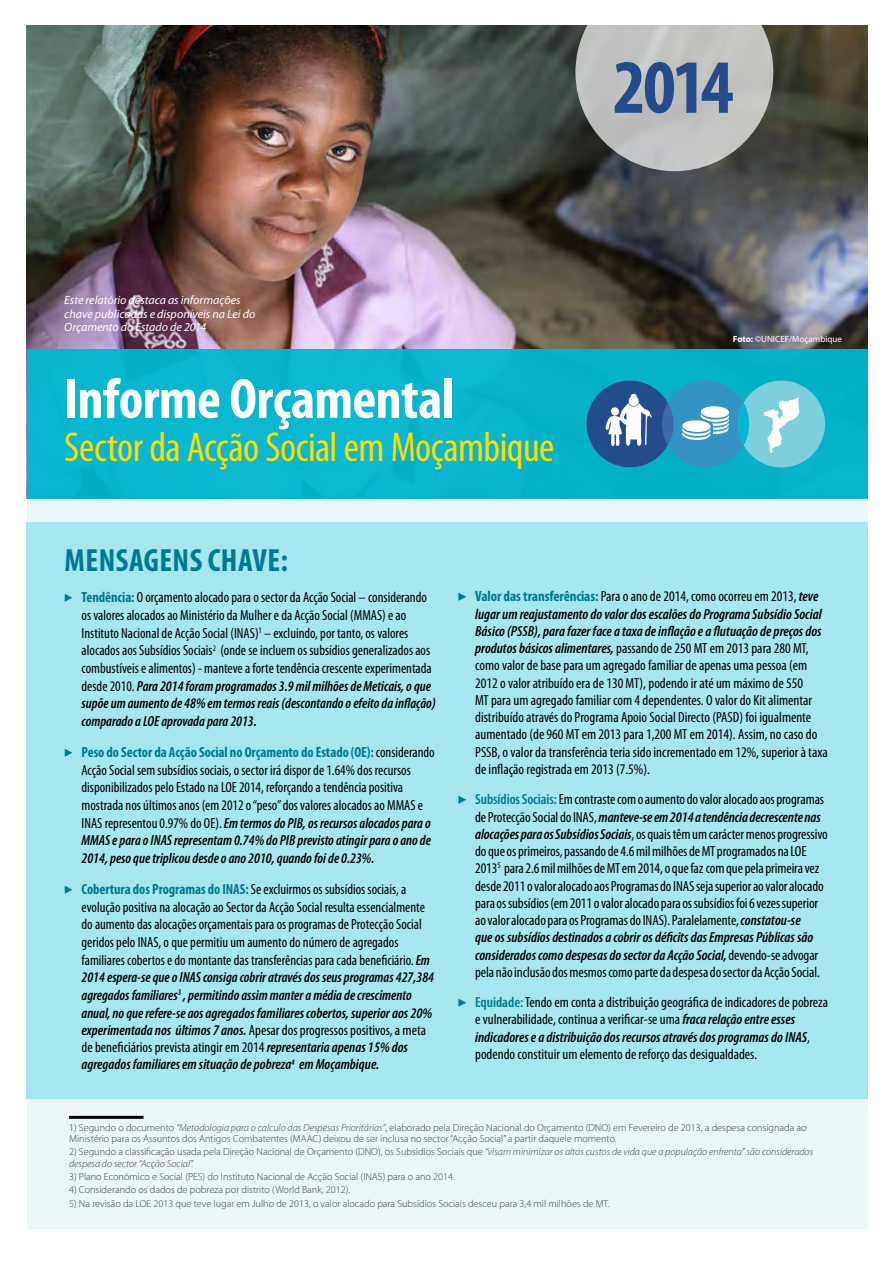
<style>
.page{position:relative;width:893px;height:1263px;background:#fff}
.page>*{position:absolute;margin:0;border:0;box-sizing:border-box;transform-origin:0 0}
.t1{font:700 condensed 57px "Myriad Pro";letter-spacing:-.01em;color:#fff}
.t2{font:condensed 42px "Myriad Pro";letter-spacing:-.015em;color:#fd0}
.t3{font:700 condensed 32.25px "Myriad Pro";letter-spacing:.015em;color:#007a90}
.t4{font:condensed 14.7px/17.2px "Myriad Pro";color:#000}
.t5{font:italic 12px/13.5px "Myriad Pro";color:#fff}
.t6{font:300 10.2px/11.2px "Myriad Pro";color:#414042}
.t7{font:italic 300 10.2px/11.2px "Myriad Pro";color:#414042}
.t8{font:9px "Myriad Pro";color:#fff}
.s1{font-weight:700}
.s2{font-family:"Source Sans Pro";font-weight:700;font-stretch:normal;color:#007a90}
.s3{font-weight:700;color:#007a90}
.s4{font-weight:600;font-style:italic}
.s5{font-weight:600;color:#007a90}
.s6{font-style:italic}
.s7{font-style:normal}
</style>
<div class="page">
<img style="left:27px;top:26px;width:840px;height:323px">
<div style="left:27px;top:499px;width:840px;height:730px;background:#eaf6f7"></div>
<div style="left:26px;top:522px;width:841px;height:577px;background:#a6e6ee"></div>
<div style="left:27px;top:349px;width:840px;height:150px;background:#09b6ce"></div>
<svg style="left:575px;top:25px;width:198px;height:146px;background:#9aa0a4"></svg>
<hr style="left:69px;top:1116px;width:75px;height:3px;background:#000">
<div style="left:662px;top:381px;width:87px;height:86px;background:#3493c4;border-radius:50%"></div>
<div style="left:738px;top:381px;width:87px;height:86px;background:#7dcfde;border-radius:50%"></div>
<svg style="left:738px;top:403px;width:11px;height:42px"></svg>
<svg style="left:763px;top:397px;width:37px;height:56px"></svg>
<svg style="left:586px;top:380px;width:144px;height:88px"></svg>
<p class="t5" style="left:64px;top:293px;width:193px">Este relatório destaca as informações chave publicadas e disponíveis na Lei do<br>Orçamento do Estado de 2014</p>
<h1 class="t1" style="left:64px;top:363px;width:392px">Informe Orçamental</h1>
<h2 class="t2" style="left:64px;top:422px;width:492px">Sector da Acção Social em Moçambique</h2>
<h3 class="t3" style="left:65px;top:540px;width:225px">MENSAGENS CHAVE:</h3>
<p class="t8" style="left:733px;top:334px;width:111px"><span class="s1">Foto:</span> ©UNICEF/Moçambique</p>
<p class="t4" style="left:82px;top:588px;width:356px;line-height:17.7px;text-indent:-17px"><span class="s2">▶</span> <span class="s3">Tendência:</span> O orçamento alocado para o sector da Acção Social – considerando os valores alocados ao Ministério da Mulher e da Acção Social (MMAS) e ao Instituto Nacional de Acção Social (INAS)<sup>1</sup> – excluindo, por tanto, os valores alocados aos Subsídios Sociais<sup>2</sup> (onde se incluem os subsídios generalizados aos combustíveis e alimentos) - manteve a forte tendência crescente experimentada desde 2010. <span class="s4">Para 2014 foram programados 3.9 mil milhões de Meticais, o que supõe um aumento de 48% em termos reais (descontando o efeito da inflação) comparado a LOE aprovada para 2013.</span></p>
<p class="t4" style="left:82px;top:743px;width:355px;line-height:17.7px;text-indent:-17px"><span class="s2">▶</span> <span class="s3">Peso do Sector da Acção Social no Orçamento do Estado (OE):</span> considerando Acção Social sem subsídios sociais, o sector irá dispor de 1.64% dos recursos disponibilizados pelo Estado na LOE 2014, reforçando a tendência positiva mostrada nos últimos anos (em 2012 o “peso” dos valores alocados ao MMAS e INAS representou 0.97% do OE).<span class="s4">Em termos do PIB, os recursos alocados para o MMAS e para o INAS representam 0.74% do PIB previsto atingir para o ano de 2014, peso que triplicou desde o ano 2010, quando foi de 0.23%.</span></p>
<p class="t4" style="left:82px;top:880px;width:354px;text-indent:-17px"><span class="s2">▶</span> <span class="s3">Cobertura dos Programas do INAS:</span>Se excluirmos os subsídios sociais, a evolução positiva na alocação ao Sector da Acção Social resulta essencialmente do aumento das alocações orçamentais para os programas de Protecção Social geridos pelo INAS, o que permitiu um aumento do número de agregados familiares cobertos e do montante das transferências para cada beneficiário. <span class="s4">Em 2014 espera-se que o INAS consiga cobrir através dos seus programas 427,384 agregados familiares</span><sup>3</sup> <span class="s4">, permitindo assim manter a média de crescimento anual, no que refere-se aos agregados familiares cobertos, superior aos 20% experimentada nos últimos 7 anos.</span> Apesar dos progressos positivos, a meta de beneficiários prevista atingir em 2014 <span class="s4">representaria apenas 15% dos agregados familiares em situação de pobreza</span><sup>4</sup> <span class="s4">em Moçambique.</span></p>
<p class="t4" style="left:475px;top:588px;width:354px;text-indent:-17px"><span class="s2">▶</span> <span class="s3">Valor das transferências:</span> Para o ano de 2014, como ocorreu em 2013, <span class="s4">teve lugar um reajustamento do valor dos escalões do Programa Subsídio Social Básico (PSSB), para fazer face a taxa de inflação e a flutuação de preços dos produtos básicos alimentares,</span> passando de 250 MT em 2013 para 280 MT, como valor de base para um agregado familiar de apenas uma pessoa (em 2012 o valor atribuído era de 130 MT), podendo ir até um máximo de 550<br>MT para um agregado familiar com 4 dependentes. O valor do Kit alimentar distribuído através do Programa Apoio Social Directo (PASD) foi igualmente aumentado (de 960 MT em 2013 para 1,200 MT em 2014). Assim, no caso do PSSB, o valor da transferência teria sido incrementado em 12%, superior à taxa de inflação registrada em 2013 (7.5%).</p>
<p class="t4" style="left:475px;top:791px;width:354px;text-indent:-17px"><span class="s2">▶</span> <span class="s5">Subsídios Sociais:</span> Em contraste com o aumento do valor alocado aos programas de Protecção Social do INAS, <span class="s4">manteve-se em 2014 a tendência decrescente nas alocações para os Subsídios Sociais</span>, os quais têm um carácter menos progressivo do que os primeiros, passando de 4.6 mil milhões de MT programados na LOE 2013<sup>5</sup> para 2.6 mil milhões de MT em 2014, o que faz com que pela primeira vez desde 2011 o valor alocado aos Programas do INAS seja superior ao valor alocado para os subsídios (em 2011 o valor alocado para os subsídios foi 6 vezes superior ao valor alocado para os Programas do INAS). Paralelamente, <span class="s4">constatou-se<br>que os subsídios destinados a cobrir os déficits das Empresas Públicas são considerados como despesas do sector da Acção Social,</span> devendo-se advogar pela não inclusão dos mesmos como parte da despesa do sector da Acção Social.</p>
<p class="t4" style="left:475px;top:993px;width:354px;text-indent:-17px"><span class="s2">▶</span> <span class="s5">Equidade:</span> Tendo em conta a distribuição geográfica de indicadores de pobreza e vulnerabilidade, continua a verificar-se uma <span class="s4">fraca relação entre esses indicadores e a distribuição dos recursos através dos programas do INAS</span>, podendo constituir um elemento de reforço das desigualdades.</p>
<p class="t6" style="left:69px;top:1122px;width:739px">1) Segundo o documento <span class="s6">“Metodologia para o calculo das Despesas Prioritárias”</span>, elaborado pela Direção Nacional do Orçamento (DNO) em Fevereiro de 2013, a despesa consignada ao<br>Ministério para os Assuntos dos Antigos Combatentes (MAAC) deixou de ser inclusa no sector “Acção Social” a partir daquele momento.</p>
<p class="t7" style="left:69px;top:1146px;width:746px"><span class="s7">2) Segundo a classificação usada pela Direção Nacional de Orçamento (DNO), os Subsídios Sociais que</span> “visam minimizar os altos custos de vida que a população enfrenta” são considerados despesa do sector “Acção Social”.</p>
<p class="t6" style="left:69px;top:1171px;width:387px">3) Plano Económico e Social (PES) do Instituto Nacional de Acção Social (INAS) para o ano 2014.</p>
<p class="t6" style="left:69px;top:1184px;width:283px">4) Considerando os dados de pobreza por distrito (World Bank, 2012).</p>
<p class="t6" style="left:69px;top:1198px;width:542px">5) Na revisão da LOE 2013 que teve lugar em Julho de 2013, o valor alocado para Subsídios Sociais desceu para 3,4 mil milhões de MT.</p>
</div>
